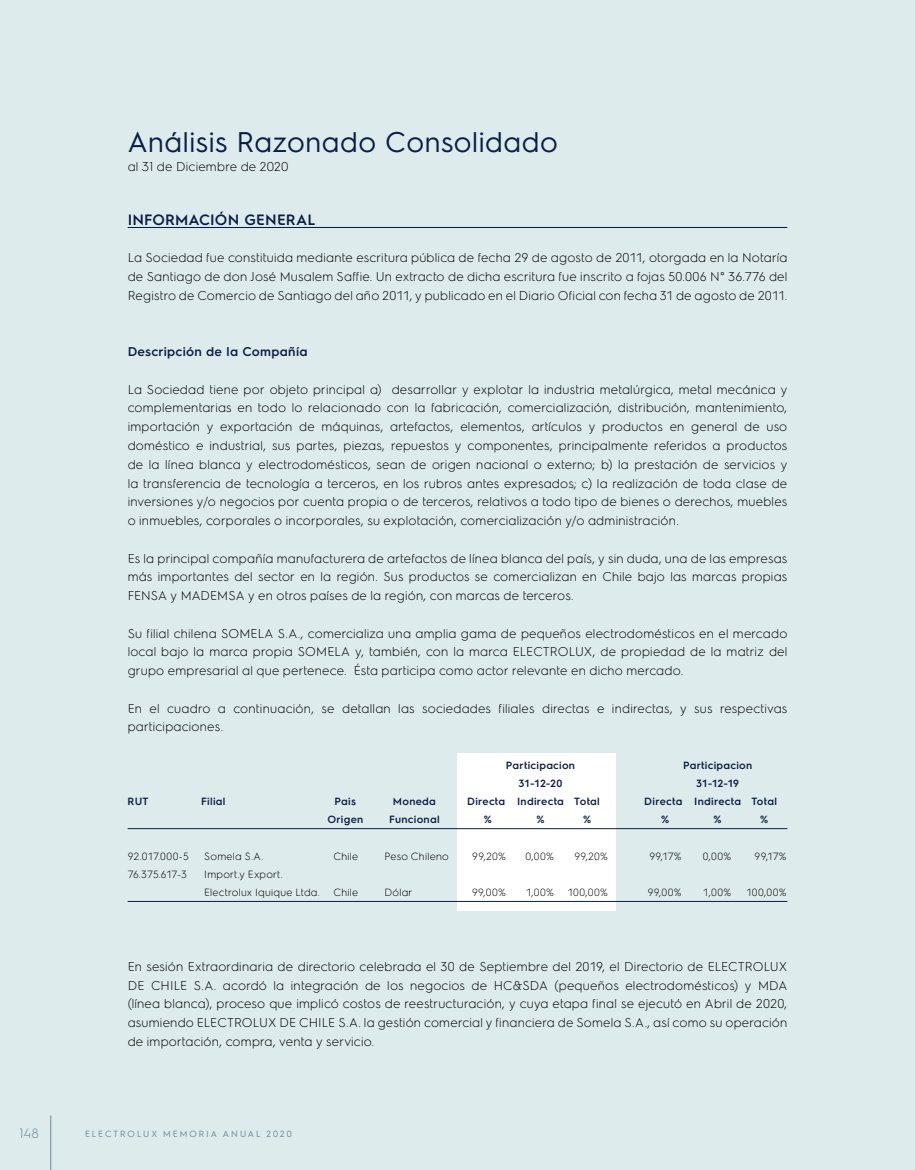
<style>
.page{position:relative;width:915px;height:1170px;background:#fff}
.page>*{position:absolute;margin:0;border:0;box-sizing:border-box;transform-origin:0 0}
.t1{font:28.5px "Electrolux Sans";letter-spacing:.005em;color:#0d1e45}
.t2{font:600 15px "Electrolux Sans";letter-spacing:.01em;color:#0d1e45}
.t3{font:300 13.5px "Electrolux Sans";color:#6f869a}
.t4{font:300 12.75px/18.8px "Electrolux Sans";letter-spacing:.015em;color:#000;text-align:justify}
.t5{font:600 12.75px "Electrolux Sans";letter-spacing:.015em;color:#0d1e45}
.t6{font:300 10.5px/18px "Electrolux Sans";letter-spacing:.025em;color:#000}
.t7{font:600 10.5px "Electrolux Sans";letter-spacing:.025em;color:#0d1e45}
.t8{font:9px "Electrolux Sans";letter-spacing:.18em;color:#6f869a}
</style>
<div class="page">
<div style="left:0;top:0;width:914px;height:1169px;background:#ddebec"></div>
<hr style="left:50px;top:1115px;width:1px;height:54px;background:#6f869a">
<div style="left:457px;top:753px;width:159px;height:157px;background:#fff"></div>
<hr style="left:128px;top:227px;width:659px;height:1px;background:#0d1e45">
<hr style="left:128px;top:828px;width:659px;height:1px;background:#0d1e45">
<hr style="left:128px;top:901px;width:659px;height:1px;background:#0d1e45">
<h1 class="t1" style="left:128px;top:122px;width:432px">Análisis Razonado Consolidado</h1>
<p class="t4" style="left:128px;top:156px;width:162px">al 31 de Diciembre de 2020</p>
<p class="t2" style="left:128px;top:209px;width:189px">INFORMACIÓN GENERAL</p>
<p class="t4" style="left:128px;top:248px;width:661px">La Sociedad fue constituida mediante escritura pública de fecha 29 de agosto de 2011, otorgada en la Notaría de Santiago de don José Musalem Saffie. Un extracto de dicha escritura fue inscrito a fojas 50.006 N° 36.776 del Registro de Comercio de Santiago del año 2011, y publicado en el Diario Oficial con fecha 31 de agosto de 2011.</p>
<p class="t5" style="left:128px;top:343px;width:181px">Descripción de la Compañía</p>
<p class="t4" style="left:128px;top:379px;width:661px">La Sociedad tiene por objeto principal a) desarrollar y explotar la industria metalúrgica, metal mecánica y complementarias en todo lo relacionado con la fabricación, comercialización, distribución, mantenimiento, importación y exportación de máquinas, artefactos, elementos, artículos y productos en general de uso doméstico e industrial, sus partes, piezas, repuestos y componentes, principalmente referidos a productos de la línea blanca y electrodomésticos, sean de origen nacional o externo; b) la prestación de servicios y la transferencia de tecnología a terceros, en los rubros antes expresados; c) la realización de toda clase de inversiones y/o negocios por cuenta propia o de terceros, relativos a todo tipo de bienes o derechos, muebles o inmuebles, corporales o incorporales, su explotación, comercialización y/o administración.</p>
<p class="t4" style="left:128px;top:548px;width:661px">Es la principal compañía manufacturera de artefactos de línea blanca del país, y sin duda, una de las empresas más importantes del sector en la región. Sus productos se comercializan en Chile bajo las marcas propias FENSA y MADEMSA y en otros países de la región, con marcas de terceros.</p>
<p class="t4" style="left:128px;top:623px;width:661px">Su filial chilena SOMELA S.A., comercializa una amplia gama de pequeños electrodomésticos en el mercado local bajo la marca propia SOMELA y, también, con la marca ELECTROLUX, de propiedad de la matriz del grupo empresarial al que pertenece. Ésta participa como actor relevante en dicho mercado.</p>
<p class="t4" style="left:128px;top:698px;width:661px">En el cuadro a continuación, se detallan las sociedades filiales directas e indirectas, y sus respectivas participaciones.</p>
<p class="t7" style="left:506px;top:757px;width:71px">Participacion</p>
<p class="t7" style="left:683px;top:757px;width:71px">Participacion</p>
<p class="t7" style="left:518px;top:775px;width:45px">31-12-20</p>
<p class="t7" style="left:695px;top:775px;width:45px">31-12-19</p>
<p class="t7" style="left:128px;top:793px;width:22px">RUT</p>
<p class="t7" style="left:201px;top:793px;width:26px">Filial</p>
<p class="t7" style="left:334px;top:793px;width:23px">Pais</p>
<p class="t7" style="left:393px;top:793px;width:44px">Moneda</p>
<p class="t7" style="left:467px;top:793px;width:134px">Directa Indirecta Total</p>
<p class="t7" style="left:644px;top:793px;width:134px">Directa Indirecta Total</p>
<p class="t7" style="left:327px;top:811px;width:37px">Origen</p>
<p class="t7" style="left:389px;top:811px;width:52px">Funcional</p>
<p class="t7" style="left:483px;top:811px;width:10px">%</p>
<p class="t7" style="left:536px;top:811px;width:10px">%</p>
<p class="t7" style="left:582px;top:811px;width:10px">%</p>
<p class="t7" style="left:660px;top:811px;width:10px">%</p>
<p class="t7" style="left:713px;top:811px;width:10px">%</p>
<p class="t7" style="left:759px;top:811px;width:10px">%</p>
<p class="t6" style="left:128px;top:846px;width:63px">92.017.000-5</p>
<p class="t6" style="left:204px;top:846px;width:61px">Somela S.A.</p>
<p class="t6" style="left:333px;top:846px;width:26px">Chile</p>
<p class="t6" style="left:384px;top:846px;width:66px">Peso Chileno</p>
<p class="t6" style="left:472px;top:846px;width:35px">99,20%</p>
<p class="t6" style="left:525px;top:846px;width:30px">0,00%</p>
<p class="t6" style="left:574px;top:846px;width:35px">99,20%</p>
<p class="t6" style="left:649px;top:846px;width:34px">99,17%</p>
<p class="t6" style="left:702px;top:846px;width:30px">0,00%</p>
<p class="t6" style="left:754px;top:846px;width:34px">99,17%</p>
<p class="t6" style="left:128px;top:864px;width:61px">76.375.617-3</p>
<p class="t6" style="left:204px;top:864px;width:117px">Import.y Export.<br>Electrolux Iquique Ltda.</p>
<p class="t6" style="left:333px;top:882px;width:26px">Chile</p>
<p class="t6" style="left:384px;top:882px;width:30px">Dólar</p>
<p class="t6" style="left:472px;top:882px;width:35px">99,00%</p>
<p class="t6" style="left:525px;top:882px;width:30px">1,00%</p>
<p class="t6" style="left:567px;top:882px;width:42px">100,00%</p>
<p class="t6" style="left:647px;top:882px;width:35px">99,00%</p>
<p class="t6" style="left:702px;top:882px;width:30px">1,00%</p>
<p class="t6" style="left:746px;top:882px;width:42px">100,00%</p>
<p class="t4" style="left:128px;top:956px;width:661px">En sesión Extraordinaria de directorio celebrada el 30 de Septiembre del 2019, el Directorio de ELECTROLUX DE CHILE S.A. acordó la integración de los negocios de HC&amp;SDA (pequeños electrodomésticos) y MDA (línea blanca), proceso que implicó costos de reestructuración, y cuya etapa final se ejecutó en Abril de 2020, asumiendo ELECTROLUX DE CHILE S.A. la gestión comercial y financiera de Somela S.A., así como su operación de importación, compra, venta y servicio.</p>
<p class="t3" style="left:20px;top:1124px;width:21px">148</p>
<p class="t8" style="left:85px;top:1127px;width:208px">ELECTROLUX MEMORIA ANUAL 2020</p>
</div>
